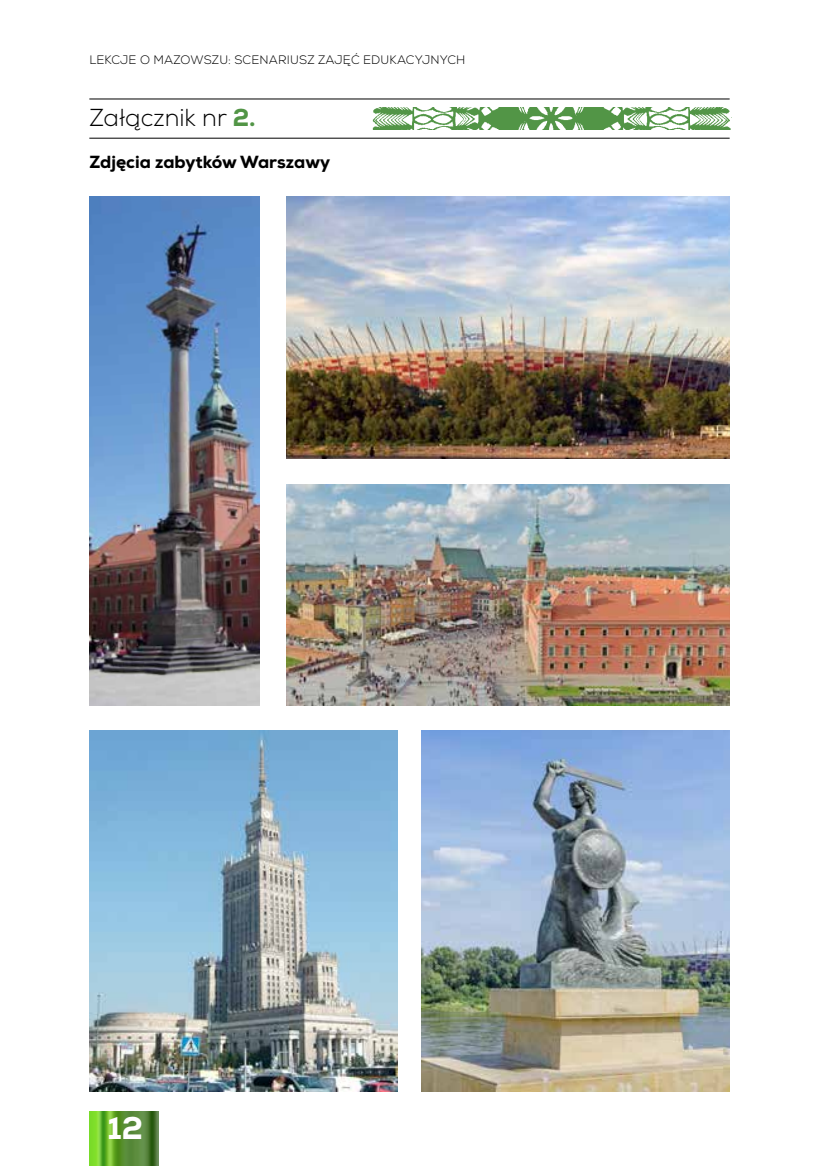
<style>
.page{position:relative;width:819px;height:1166px;background:#fff}
.page>*{position:absolute;margin:0;border:0;box-sizing:border-box;transform-origin:0 0}
.t1{font:800 31.5px "Nexa";color:#fff}
.t2{font:300 24.5px "Nexa";color:#000}
.t3{font:800 17.5px "Nexa";color:#000}
.t4{font:300 12.25px "Nexa";letter-spacing:.015em;color:#000}
.s1{font-weight:800;color:#529546}
</style>
<div class="page">
<img style="left:89px;top:1111px;width:70px;height:55px">
<hr style="left:89px;top:99px;width:640px;height:1px;background:#000">
<hr style="left:89px;top:138px;width:640px;height:1px;background:#000">
<img style="left:89px;top:197px;width:171px;height:509px">
<img style="left:89px;top:731px;width:308px;height:360px">
<img style="left:287px;top:197px;width:442px;height:262px">
<img style="left:286px;top:484px;width:443px;height:222px">
<img style="left:422px;top:731px;width:307px;height:360px">
<img style="left:372px;top:108px;width:360px;height:21px">
<p class="t4" style="left:89px;top:52px;width:377px">LEKCJE O MAZOWSZU: SCENARIUSZ ZAJĘĆ EDUKACYJNYCH</p>
<h2 class="t2" style="left:89px;top:103px;width:168px">Załącznik nr <span class="s1">2.</span></h2>
<h3 class="t3" style="left:89px;top:151px;width:242px">Zdjęcia zabytków Warszawy</h3>
<h1 class="t1" style="left:107px;top:1108px;width:37px">12</h1>
</div>
